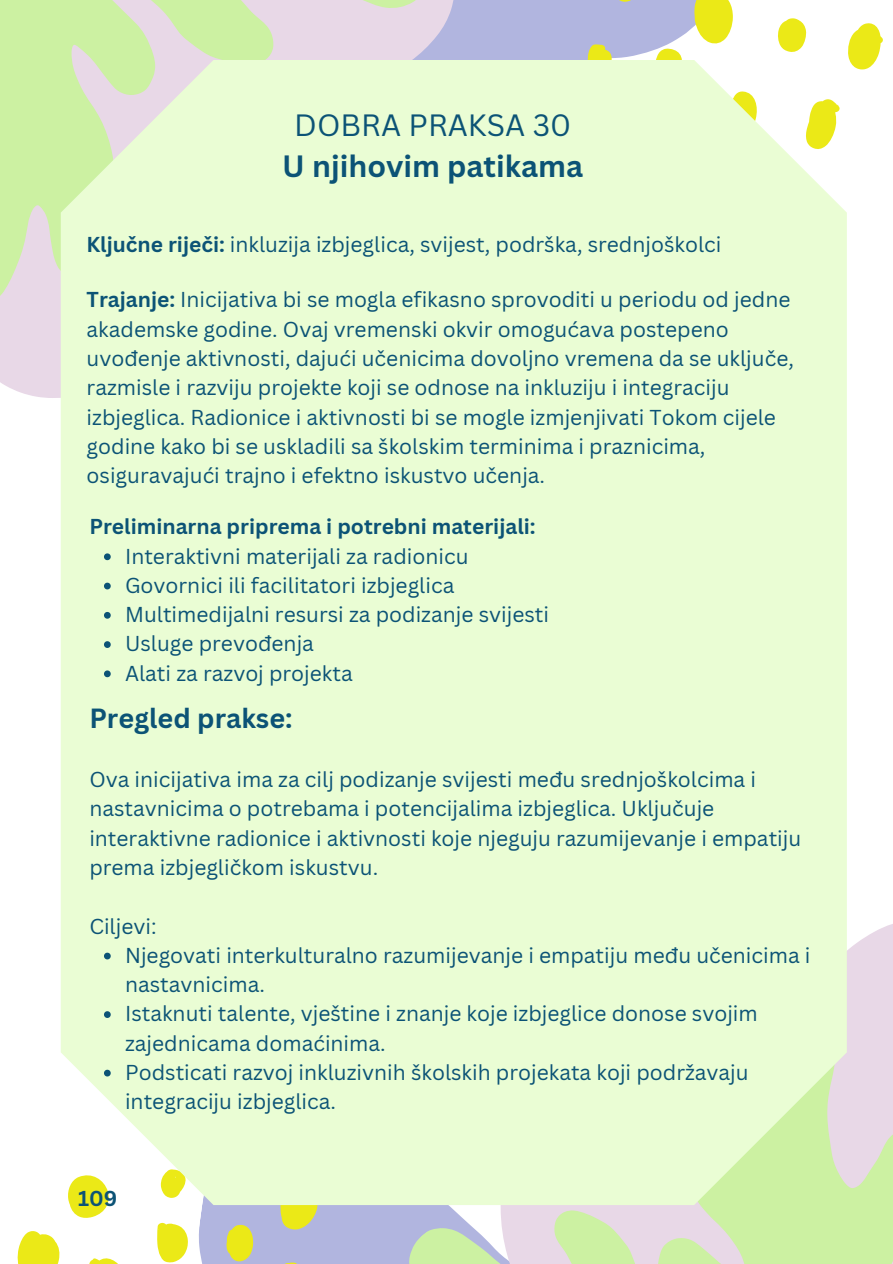
<style>
.page{position:relative;width:893px;height:1264px;background:#fff}
.page>*{position:absolute;margin:0;border:0;box-sizing:border-box;transform-origin:0 0}
.t1{font:700 30px/41.7px "Canva Sans";color:#0c5376;text-align:center}
.t2{font:700 27px "Canva Sans";color:#0c5376}
.t3{font:21px/29.2px "Canva Sans";color:#0c5376}
.t4{font:700 21px "Canva Sans";color:#0c5376}
.s1{font-weight:400}
.s2{font-weight:700}
</style>
<div class="page">
<svg style="left:846px;top:884px;width:46px;height:74px"></svg>
<svg style="left:804px;top:958px;width:88px;height:305px;background:#dce2ca"></svg>
<div style="left:479px;top:0;width:108px;height:60px;background:#b1b5df"></div>
<svg style="left:360px;top:1204px;width:444px;height:59px;background:#d3deca"></svg>
<svg style="left:263px;top:0;width:216px;height:60px;background:#dcd2e2"></svg>
<svg style="left:0;top:0;width:263px;height:352px;background:#d3eab5"></svg>
<svg style="left:17px;top:1204px;width:314px;height:59px"></svg>
<svg style="left:587px;top:0;width:296px;height:70px"></svg>
<div style="left:61px;top:60px;width:785px;height:1144px;background:#eafdd4"></div>
<svg style="left:104px;top:553px;width:7px;height:7px"></svg>
<svg style="left:104px;top:582px;width:7px;height:7px"></svg>
<svg style="left:104px;top:612px;width:7px;height:6px"></svg>
<svg style="left:104px;top:641px;width:7px;height:7px"></svg>
<svg style="left:104px;top:670px;width:7px;height:7px"></svg>
<svg style="left:104px;top:952px;width:7px;height:7px"></svg>
<svg style="left:104px;top:1011px;width:7px;height:6px"></svg>
<svg style="left:104px;top:1069px;width:7px;height:7px"></svg>
<p class="t1" style="left:282px;top:103px;width:302px"><span class="s1">DOBRA PRAKSA 30<br></span>U njihovim patikama</p>
<p class="t3" style="left:86px;top:229px;width:636px"><span class="s2">Ključne riječi:</span> inkluzija izbjeglica, svijest, podrška, srednjoškolci</p>
<p class="t3" style="left:87px;top:285px;width:709px"><span class="s2">Trajanje:</span> Inicijativa bi se mogla efikasno sprovoditi u periodu od jedne akademske godine. Ovaj vremenski okvir omogućava postepeno uvođenje aktivnosti, dajući učenicima dovoljno vremena da se uključe, razmisle i razviju projekte koji se odnose na inkluziju i integraciju izbjeglica. Radionice i aktivnosti bi se mogle izmjenjivati Tokom cijele godine kako bi se uskladili sa školskim terminima i praznicima, osiguravajući trajno i efektno iskustvo učenja.</p>
<p class="t4" style="left:89px;top:512px;width:448px">Preliminarna priprema i potrebni materijali:</p>
<p class="t3" style="left:125px;top:540px;width:345px">Interaktivni materijali za radionicu</p>
<h1 class="t3" style="left:125px;top:570px;width:331px">Govornici ili facilitatori izbjeglica</h1>
<p class="t3" style="left:125px;top:599px;width:425px">Multimedijalni resursi za podizanje svijesti</p>
<p class="t3" style="left:125px;top:628px;width:190px">Usluge prevođenja</p>
<h3 class="t3" style="left:125px;top:657px;width:229px">Alati za razvoj projekta</h3>
<p class="t2" style="left:89px;top:698px;width:205px">Pregled prakse:</p>
<p class="t3" style="left:89px;top:764px;width:713px">Ova inicijativa ima za cilj podizanje svijesti među srednjoškolcima i nastavnicima o potrebama i potencijalima izbjeglica. Uključuje interaktivne radionice i aktivnosti koje njeguju razumijevanje i empatiju prema izbjegličkom iskustvu.</p>
<p class="t3" style="left:89px;top:910px;width:69px">Ciljevi:</p>
<p class="t3" style="left:125px;top:940px;width:687px">Njegovati interkulturalno razumijevanje i empatiju među učenicima i nastavnicima.</p>
<p class="t3" style="left:125px;top:998px;width:634px">Istaknuti talente, vještine i znanje koje izbjeglice donose svojim zajednicama domaćinima.</p>
<h2 class="t3" style="left:125px;top:1057px;width:625px">Podsticati razvoj inkluzivnih školskih projekata koji podržavaju integraciju izbjeglica.</h2>
<p class="t4" style="left:78px;top:1183px;width:41px">109</p>
</div>
